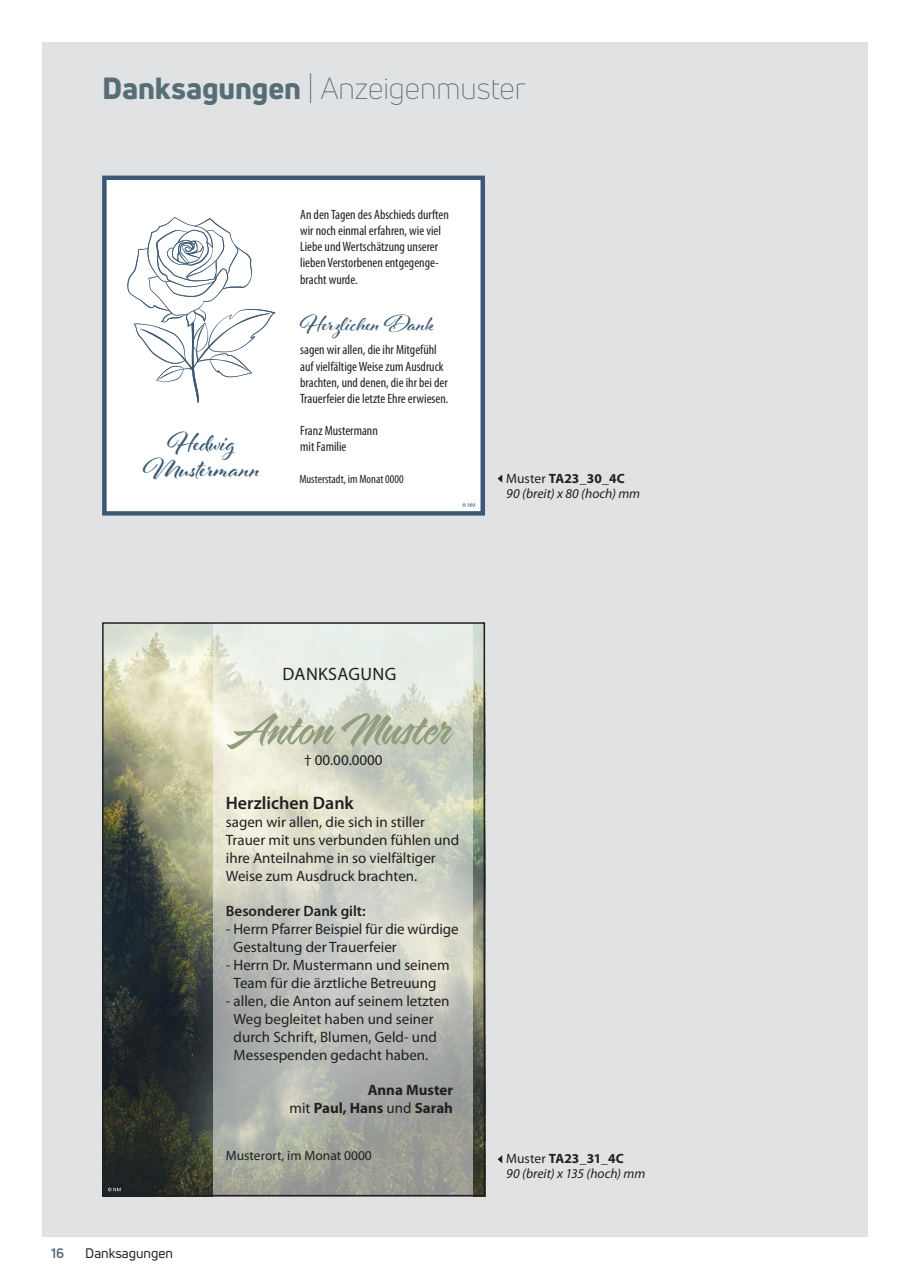
<style>
.page{position:relative;width:902px;height:1280px;background:#fff}
.page>*{position:absolute;margin:0;border:0;box-sizing:border-box;transform-origin:0 0}
.t1{font:52.2px "Sarah Script";letter-spacing:-.03em;color:#929d7d}
.t2{font:300 30px "Uni Neue";color:#576e78}
.t3{font:700 28.5px/25.5px "Al Fresco";color:#3b5974;text-align:center}
.t4{font:700 24px "Al Fresco";color:#3b5974}
.t5{font:600 18px "Myriad Pro";color:#231f20}
.t6{font:18px "Myriad Pro";letter-spacing:.02em;color:#231f20}
.t7{font:15px/18px "Myriad Pro";color:#231f20}
.t8{font:700 15px/18px "Myriad Pro";color:#231f20;text-align:right}
.t9{font:600 15px "Myriad Pro";color:#231f20}
.t10{font:condensed 13.5px/16.2px "Myriad Pro";color:#231f20}
.t11{font:italic 13.5px "Myriad Pro";color:#231f20}
.t12{font:700 13.5px "Myriad Pro";color:#231f20}
.t13{font:13.5px "Myriad Pro";color:#231f20}
.t14{font:13.5px "Uni Neue";color:#231f20}
.t15{font:700 13.5px "Uni Neue";color:#576e78}
.t16{font:condensed 12px "Myriad Pro";color:#231f20}
.s1{font-weight:800}
.s2{font-weight:400}
</style>
<div class="page">
<div style="left:43px;top:43px;width:824px;height:1194px;background:#e1e2e4"></div>
<img style="left:105px;top:625px;width:377px;height:568px">
<svg style="left:179px;top:800px;width:303px;height:340px"></svg>
<svg style="left:213px;top:625px;width:260px;height:568px"></svg>
<svg style="left:108px;top:1188px;width:13px;height:3px"></svg>
<div style="left:102px;top:622px;width:383px;height:574px;border:2px solid #231f20"></div>
<div style="left:102px;top:175px;width:383px;height:341px;background:#fff"></div>
<svg style="left:127px;top:217px;width:149px;height:186px"></svg>
<div style="left:102px;top:175px;width:383px;height:341px;border:4px solid #3b5974"></div>
<svg style="left:462px;top:503px;width:13px;height:4px"></svg>
<svg style="left:497px;top:475px;width:5px;height:8px"></svg>
<svg style="left:497px;top:1155px;width:5px;height:8px"></svg>
<h2 class="t2" style="left:102px;top:70px;width:425px"><span class="s1">Danksagungen</span> | Anzeigenmuster</h2>
<p class="t10" style="left:300px;top:206px;width:150px">An den Tagen des Abschieds durften wir noch einmal erfahren, wie viel<br>Liebe und Wertschätzung unserer lieben Verstorbenen entgegenge&shy;bracht wurde.</p>
<p class="t3" style="left:143px;top:427px;width:118px">Hedwig<br>Mustermann</p>
<p class="t4" style="left:300px;top:307px;width:135px">Herzlichen Dank</p>
<p class="t10" style="left:300px;top:342px;width:150px">sagen wir allen, die ihr Mitgefühl auf vielfältige Weise zum Ausdruck brachten, und denen, die ihr bei der Trauerfeier die letzte Ehre erwiesen.</p>
<p class="t10" style="left:300px;top:423px;width:79px">Franz Mustermann mit Familie</p>
<p class="t16" style="left:299px;top:471px;width:106px">Musterstadt, im Monat 0000</p>
<p class="t12" style="left:506px;top:469px;width:120px"><span class="s2">Muster</span> TA23_30_4C</p>
<p class="t11" style="left:506px;top:485px;width:135px">90 (breit) x 80 (hoch) mm</p>
<p class="t15" style="left:51px;top:1245px;width:15px">16</p>
<p class="t14" style="left:85px;top:1245px;width:89px">Danksagungen</p>
<p class="t6" style="left:282px;top:663px;width:115px">DANKSAGUNG</p>
<p class="t1" style="left:233px;top:701px;width:221px">Anton Muster</p>
<p class="t7" style="left:304px;top:750px;width:80px">† 00.00.0000</p>
<p class="t5" style="left:226px;top:791px;width:129px">Herzlichen Dank</p>
<p class="t7" style="left:226px;top:812px;width:235px">sagen wir allen, die sich in stiller Trauer mit uns verbunden fühlen und ihre Anteilnahme in so vielfältiger Weise zum Ausdruck brachten.</p>
<p class="t9" style="left:226px;top:901px;width:141px">Besonderer Dank gilt:</p>
<p class="t7" style="left:234px;top:919px;width:226px;text-indent:-8px">- Herrn Pfarrer Beispiel für die würdige<br>Gestaltung der Trauerfeier</p>
<p class="t7" style="left:226px;top:955px;width:225px;text-align:center">- Herrn Dr. Mustermann und seinem<br>Team für die ärztliche Betreuung</p>
<p class="t7" style="left:234px;top:991px;width:217px;text-indent:-8px">- allen, die Anton auf seinem letzten<br>Weg begleitet haben und seiner durch Schrift, Blumen, Geld- und<br>Messespenden gedacht haben.</p>
<p class="t8" style="left:289px;top:1080px;width:165px">Anna Muster<br><span class="s2">mit</span> Paul, Hans <span class="s2">und</span> Sarah</p>
<p class="t13" style="left:226px;top:1147px;width:147px">Musterort, im Monat 0000</p>
<p class="t12" style="left:506px;top:1150px;width:119px"><span class="s2">Muster</span> TA23_31_4C</p>
<p class="t11" style="left:506px;top:1165px;width:141px">90 (breit) x 135 (hoch) mm</p>
</div>
